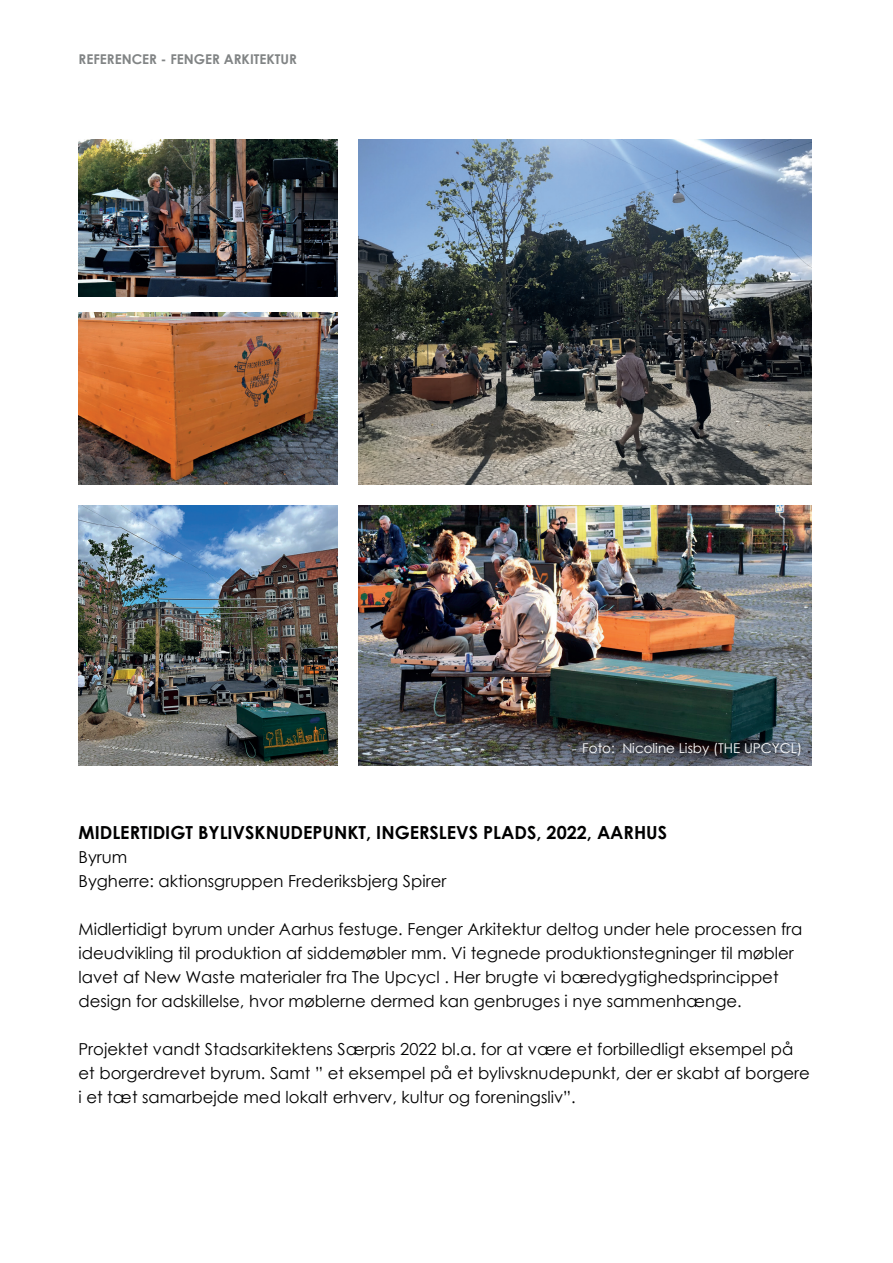
<style>
.page{position:relative;width:893px;height:1263px;background:#fff}
.page>*{position:absolute;margin:0;border:0;box-sizing:border-box;transform-origin:0 0}
.t1{font:700 18px "Century Gothic";color:#000001}
.t2{font:16.5px/24px "Century Gothic";color:#000001}
.t3{font:13.5px "Century Gothic";color:#fff}
.t4{font:700 13.5px "Century Gothic";color:#818485}
</style>
<div class="page">
<img style="left:359px;top:139px;width:452px;height:346px">
<img style="left:79px;top:312px;width:258px;height:173px">
<img style="left:79px;top:139px;width:258px;height:158px">
<img style="left:359px;top:505px;width:452px;height:260px">
<img style="left:79px;top:505px;width:258px;height:260px">
<p class="t4" style="left:79px;top:49px;width:220px">REFERENCER - FENGER ARKITEKTUR</p>
<p class="t3" style="left:582px;top:739px;width:221px">Foto: Nicoline Lisby (THE UPCYCL)</p>
<p class="t1" style="left:79px;top:818px;width:590px">MIDLERTIDIGT BYLIVSKNUDEPUNKT, INGERSLEVS PLADS, 2022, AARHUS</p>
<p class="t2" style="left:79px;top:844px;width:369px">Byrum<br>Bygherre: aktionsgruppen Frederiksbjerg Spirer</p>
<p class="t2" style="left:79px;top:916px;width:725px">Midlertidigt byrum under Aarhus festuge. Fenger Arkitektur deltog under hele processen fra ideudvikling til produktion af siddemøbler mm. Vi tegnede produktionstegninger til møbler lavet af New Waste materialer fra The Upcycl . Her brugte vi bæredygtighedsprincippet design for adskillelse, hvor møblerne dermed kan genbruges i nye sammenhænge.</p>
<p class="t2" style="left:79px;top:1036px;width:733px">Projektet vandt Stadsarkitektens Særpris 2022 bl.a. for at være et forbilledligt eksempel på et borgerdrevet byrum. Samt ” et eksempel på et bylivsknudepunkt, der er skabt af borgere i et tæt samarbejde med lokalt erhverv, kultur og foreningsliv”.</p>
</div>
